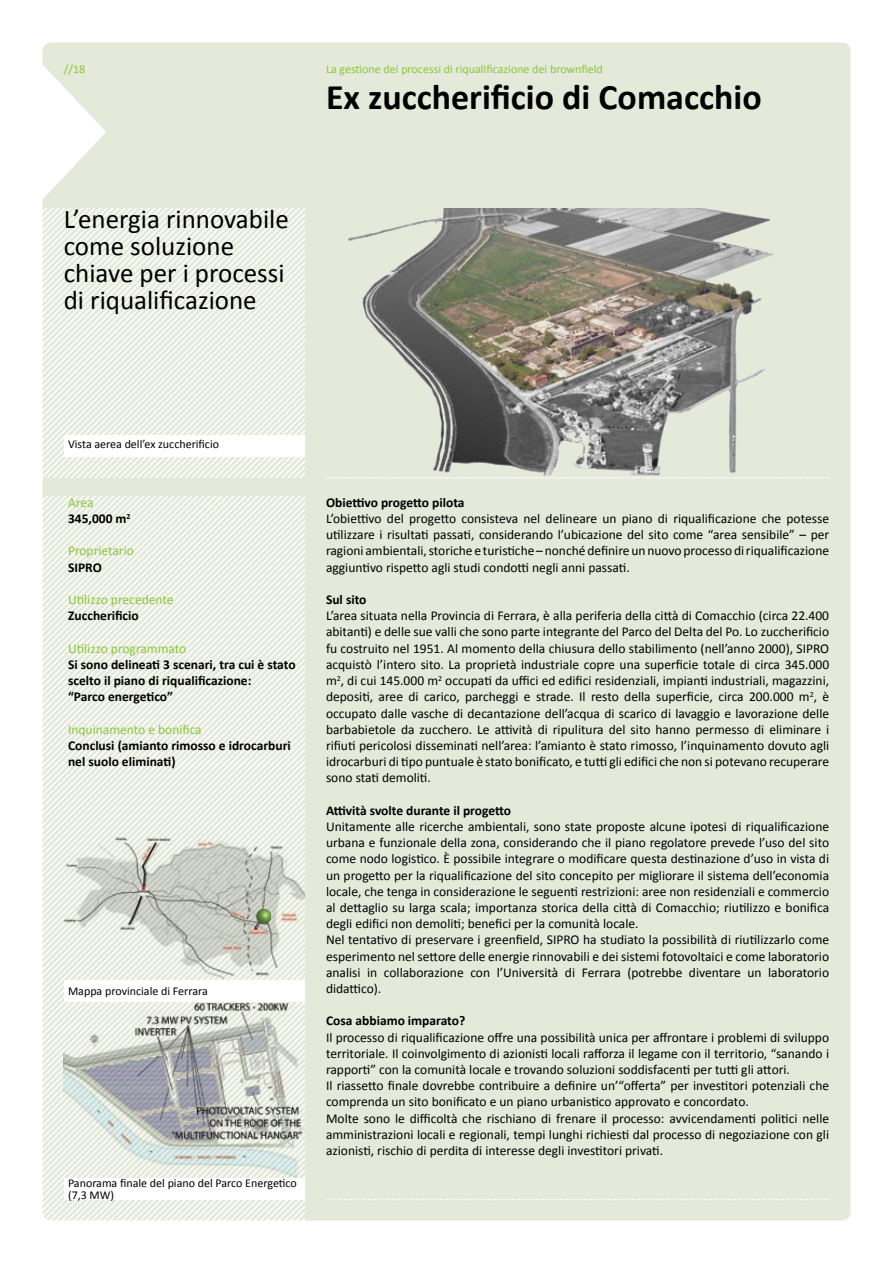
<style>
.page{position:relative;width:893px;height:1263px;background:#fff}
.page>*{position:absolute;margin:0;border:0;box-sizing:border-box;transform-origin:0 0}
.t1{font:700 36px "Calibri";color:#000}
.t2{font:27px/27px "Calibri";color:#000}
.t3{font:13.5px/16.2px "Calibri";color:#000;text-align:justify}
.t4{font:700 13.5px/16.2px "Calibri";color:#000}
.t5{font:13.5px "Calibri";color:#8cc63f}
.t6{font:12px/12px "Calibri";color:#000}
.t7{font:12px "Calibri";color:#8cc63f}
.s1{font-weight:400;color:#8cc63f}
</style>
<div class="page">
<div style="left:43px;top:43px;width:807px;height:1177px;background:#e4e9d9;border-radius:9px"></div>
<svg style="left:42px;top:208px;width:263px;height:270px"></svg>
<svg style="left:42px;top:497px;width:263px;height:264px"></svg>
<svg style="left:42px;top:761px;width:263px;height:265px"></svg>
<svg style="left:42px;top:1026px;width:263px;height:195px"></svg>
<svg style="left:326px;top:1199px;width:503px;height:1px"></svg>
<svg style="left:42px;top:51px;width:64px;height:162px"></svg>
<img style="left:64px;top:830px;width:241px;height:150px">
<img style="left:326px;top:208px;width:503px;height:270px">
<div style="left:64px;top:435px;width:241px;height:21px;background:#fff"></div>
<div style="left:64px;top:980px;width:241px;height:21px;background:#fff"></div>
<div style="left:64px;top:1178px;width:241px;height:21px;background:#fff"></div>
<img style="left:64px;top:1001px;width:241px;height:177px">
<img style="left:241px;top:909px;width:30px;height:31px">
<p class="t7" style="left:64px;top:61px;width:23px">//18</p>
<p class="t7" style="left:326px;top:61px;width:278px">La gestione dei processi di riqualificazione dei brownfield</p>
<h1 class="t1" style="left:326px;top:75px;width:437px">Ex zuccherificio di Comacchio</h1>
<h2 class="t2" style="left:64px;top:205px;width:227px">L’energia rinnovabile come soluzione chiave per i processi di riqualificazione</h2>
<p class="t6" style="left:68px;top:437px;width:153px">Vista aerea dell’ex zuccherificio</p>
<p class="t4" style="left:68px;top:494px;width:64px"><span class="s1">Area<br></span>345,000 m<sup>2</sup></p>
<p class="t5" style="left:68px;top:543px;width:67px">Proprietario</p>
<p class="t4" style="left:68px;top:558px;width:35px">SIPRO</p>
<p class="t5" style="left:68px;top:591px;width:107px">Utilizzo precedente</p>
<p class="t4" style="left:68px;top:607px;width:72px">Zuccherificio</p>
<p class="t5" style="left:68px;top:640px;width:120px">Utilizzo programmato</p>
<p class="t4" style="left:68px;top:656px;width:229px">Si sono delineati 3 scenari, tra cui è stato scelto il piano di riqualificazione:<br>“Parco energetico”</p>
<p class="t5" style="left:68px;top:721px;width:135px">Inquinamento e bonifica</p>
<p class="t4" style="left:68px;top:737px;width:224px">Conclusi (amianto rimosso e idrocarburi nel suolo eliminati)</p>
<p class="t6" style="left:68px;top:985px;width:141px">Mappa provinciale di Ferrara</p>
<p class="t6" style="left:68px;top:1176px;width:230px">Panorama finale del piano del Parco Energetico (7,3 MW)</p>
<p class="t4" style="left:326px;top:494px;width:140px">Obiettivo progetto pilota</p>
<p class="t3" style="left:326px;top:510px;width:505px">L’obiettivo del progetto consisteva nel delineare un piano di riqualificazione che potesse utilizzare i risultati passati, considerando l’ubicazione del sito come “area sensibile” – per ragioni ambientali, storiche e turistiche – nonché definire un nuovo processo di riqualificazione aggiuntivo rispetto agli studi condotti negli anni passati.</p>
<p class="t4" style="left:326px;top:591px;width:42px">Sul sito</p>
<p class="t3" style="left:326px;top:607px;width:505px">L’area situata nella Provincia di Ferrara, è alla periferia della città di Comacchio (circa 22.400 abitanti) e delle sue valli che sono parte integrante del Parco del Delta del Po. Lo zuccherificio fu costruito nel 1951. Al momento della chiusura dello stabilimento (nell’anno 2000), SIPRO acquistò l’intero sito. La proprietà industriale copre una superficie totale di circa 345.000 m<sup>2</sup>, di cui 145.000 m<sup>2</sup> occupati da uffici ed edifici residenziali, impianti industriali, magazzini, depositi, aree di carico, parcheggi e strade. Il resto della superficie, circa 200.000 m<sup>2</sup>, è occupato dalle vasche di decantazione dell’acqua di scarico di lavaggio e lavorazione delle barbabietole da zucchero. Le attività di ripulitura del sito hanno permesso di eliminare i rifiuti pericolosi disseminati nell’area: l’amianto è stato rimosso, l’inquinamento dovuto agli idrocarburi di tipo puntuale è stato bonificato, e tutti gli edifici che non si potevano recuperare sono stati demoliti.</p>
<p class="t4" style="left:326px;top:801px;width:187px">Attività svolte durante il progetto</p>
<p class="t3" style="left:326px;top:818px;width:505px;text-align:left">Unitamente alle ricerche ambientali, sono state proposte alcune ipotesi di riqualificazione urbana e funzionale della zona, considerando che il piano regolatore prevede l’uso del sito come nodo logistico. È possibile integrare o modificare questa destinazione d’uso in vista di un progetto per la riqualificazione del sito concepito per migliorare il sistema dell’economia locale, che tenga in considerazione le seguenti restrizioni: aree non residenziali e commercio al dettaglio su larga scala; importanza storica della città di Comacchio; riutilizzo e bonifica degli edifici non demoliti; benefici per la comunità locale.<br>Nel tentativo di preservare i greenfield, SIPRO ha studiato la possibilità di riutilizzarlo come esperimento nel settore delle energie rinnovabili e dei sistemi fotovoltaici e come laboratorio analisi in collaborazione con l’Università di Ferrara (potrebbe diventare un laboratorio didattico).</p>
<p class="t4" style="left:326px;top:1012px;width:141px">Cosa abbiamo imparato?</p>
<p class="t3" style="left:326px;top:1028px;width:505px;text-align:left">Il processo di riqualificazione offre una possibilità unica per affrontare i problemi di sviluppo territoriale. Il coinvolgimento di azionisti locali rafforza il legame con il territorio, “sanando i rapporti” con la comunità locale e trovando soluzioni soddisfacenti per tutti gli attori.<br>Il riassetto finale dovrebbe contribuire a definire un’“offerta” per investitori potenziali che comprenda un sito bonificato e un piano urbanistico approvato e concordato.<br>Molte sono le difficoltà che rischiano di frenare il processo: avvicendamenti politici nelle amministrazioni locali e regionali, tempi lunghi richiesti dal processo di negoziazione con gli azionisti, rischio di perdita di interesse degli investitori privati.</p>
</div>
